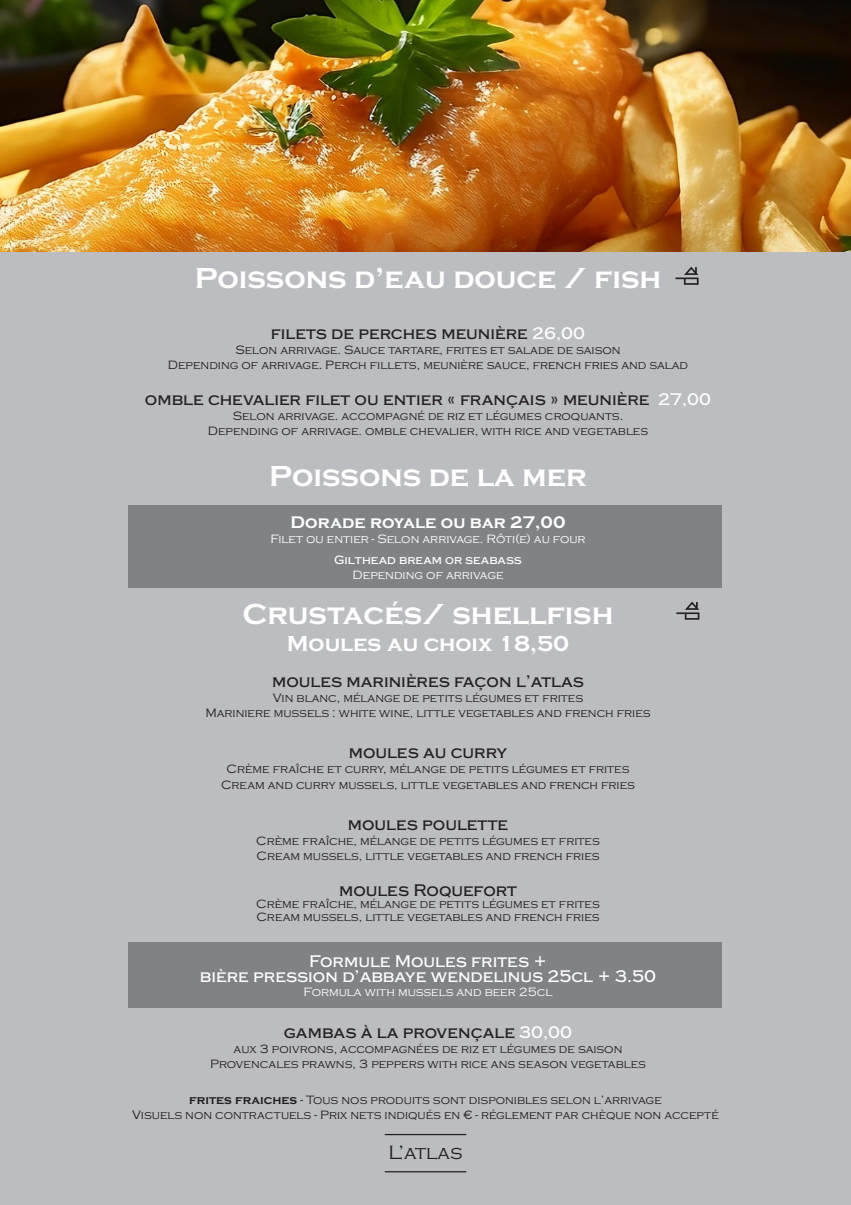
<style>
.page{position:relative;width:851px;height:1205px;background:#fff}
.page>*{position:absolute;margin:0;border:0;box-sizing:border-box;transform-origin:0 0}
.t1{font:700 30px "Copperplate";color:#fff}
.t2{font:700 22.5px "Copperplate";color:#fff}
.t3{font:300 20px "Copperplate";color:#231f20}
.t4{font:500 17.5px "Copperplate";color:#231f20}
.t5{font:500 17.5px "Copperplate";color:#fff}
.t6{font:700 17.5px "Copperplate";color:#fff}
.t7{font:300 12.5px "Copperplate";color:#231f20}
.t8{font:300 12.5px "Copperplate";color:#fff}
.t9{font:500 12.5px "Copperplate";color:#fff}
.s1{color:#fff}
.s2{font-weight:700}
</style>
<div class="page">
<div style="left:0;top:0;width:850px;height:1205px;background:#bcbdc0"></div>
<img style="left:0;top:0;width:850px;height:251px">
<hr style="left:384px;top:1134px;width:82px;height:1px;background:#231f20">
<hr style="left:384px;top:1171px;width:82px;height:1px;background:#231f20">
<div style="left:128px;top:942px;width:594px;height:65px;background:#808285"></div>
<svg style="left:676px;top:601px;width:23px;height:19px"></svg>
<svg style="left:675px;top:267px;width:23px;height:18px"></svg>
<div style="left:128px;top:505px;width:594px;height:83px;background:#808285"></div>
<p class="t1" style="left:195px;top:262px;width:468px">Poissons d’eau douce / fish</p>
<p class="t4" style="left:271px;top:324px;width:315px">filets de perches meunière <span class="s1">26,00</span></p>
<p class="t7" style="left:235px;top:343px;width:387px">Selon arrivage. Sauce tartare, frites et salade de saison</p>
<p class="t7" style="left:168px;top:358px;width:521px">Depending of arrivage. Perch fillets, meunière sauce, french fries and salad</p>
<p class="t4" style="left:145px;top:390px;width:567px">omble chevalier filet ou entier « français » meunière <span class="s1">27,00</span></p>
<p class="t7" style="left:233px;top:409px;width:392px">Selon arrivage. accompagné de riz et légumes croquants.</p>
<p class="t7" style="left:208px;top:424px;width:442px">Depending of arrivage. omble chevalier, with rice and vegetables</p>
<p class="t1" style="left:269px;top:460px;width:319px">Poissons de la mer</p>
<p class="t6" style="left:290px;top:513px;width:276px">Dorade royale ou bar 27,00</p>
<p class="t8" style="left:270px;top:532px;width:316px">Filet ou entier - Selon arrivage. Rôti(e) au four</p>
<p class="t9" style="left:334px;top:553px;width:189px">Gilthead bream or seabass</p>
<p class="t8" style="left:352px;top:568px;width:152px">Depending of arrivage</p>
<p class="t1" style="left:242px;top:598px;width:372px">Crustacés/ shellfish</p>
<p class="t2" style="left:287px;top:631px;width:284px">Moules au choix 18,50</p>
<p class="t4" style="left:272px;top:672px;width:313px">moules marinières façon l’atlas</p>
<p class="t7" style="left:273px;top:691px;width:312px">Vin blanc, mélange de petits légumes et frites</p>
<p class="t7" style="left:205px;top:706px;width:446px">Mariniere mussels : white wine, little vegetables and french fries</p>
<p class="t4" style="left:349px;top:743px;width:160px">moules au curry</p>
<p class="t7" style="left:226px;top:762px;width:404px">Crème fraîche et curry, mélange de petits légumes et frites</p>
<p class="t7" style="left:221px;top:777px;width:415px">Cream and curry mussels, little vegetables and french fries</p>
<p class="t4" style="left:348px;top:814px;width:162px">moules poulette</p>
<p class="t7" style="left:256px;top:833px;width:345px">Crème fraîche, mélange de petits légumes et frites</p>
<p class="t7" style="left:256px;top:848px;width:344px">Cream mussels, little vegetables and french fries</p>
<p class="t4" style="left:339px;top:880px;width:179px">moules Roquefort</p>
<p class="t7" style="left:256px;top:897px;width:345px">Crème fraîche, mélange de petits légumes et frites</p>
<p class="t7" style="left:256px;top:909px;width:344px">Cream mussels, little vegetables and french fries</p>
<p class="t5" style="left:309px;top:952px;width:239px">Formule Moules frites +</p>
<p class="t5" style="left:200px;top:966px;width:457px">bière pression d’abbaye wendelinus 25cl + 3.50</p>
<p class="t8" style="left:303px;top:985px;width:250px">Formula with mussels and beer 25cl</p>
<p class="t4" style="left:284px;top:1023px;width:290px">gambas à la provençale <span class="s1">30,00</span></p>
<p class="t7" style="left:233px;top:1042px;width:390px">aux 3 poivrons, accompagnées de riz et légumes de saison</p>
<p class="t7" style="left:210px;top:1057px;width:437px">Provencales prawns, 3 peppers with rice ans season vegetables</p>
<p class="t7" style="left:189px;top:1093px;width:474px"><span class="s2">frites fraiches</span> - Tous nos produits sont disponibles selon l’arrivage</p>
<p class="t7" style="left:132px;top:1108px;width:588px">Visuels non contractuels - Prix nets indiqués en € - réglement par chèque non accepté</p>
<p class="t3" style="left:388px;top:1141px;width:75px">L’atlas</p>
</div>
